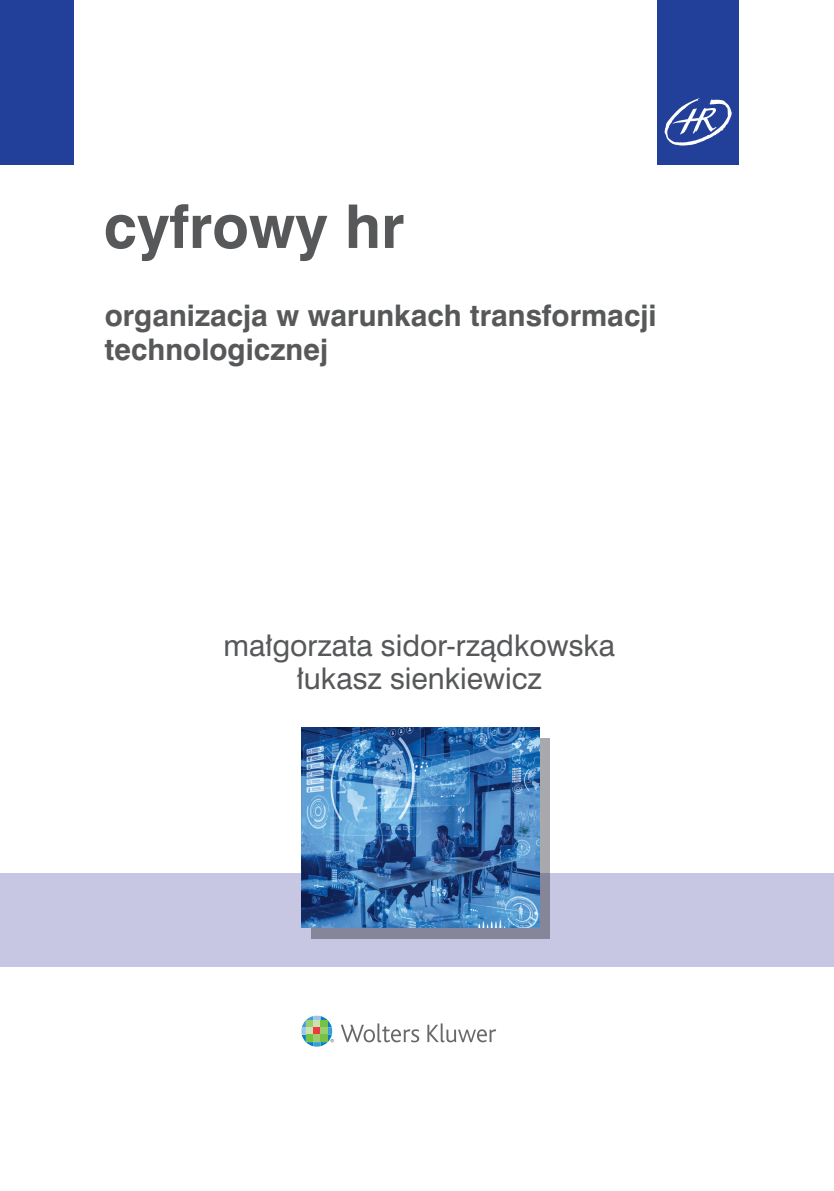
<style>
.page{position:relative;width:834px;height:1191px;background:#fff}
.page>*{position:absolute;margin:0;border:0;box-sizing:border-box;transform-origin:0 0}
.t1{font:700 56.35px "Swis 721 PL";color:#57585a}
.t2{font:700 27.65px/33.2px "Swis 721 PL";color:#57585a}
.t3{font:27.65px/32.7px "Swis 721 PL";color:#57585a;text-align:center}
</style>
<div class="page">
<div style="left:0;top:0;width:12px;height:165px;background:#223f99"></div>
<div style="left:0;top:873px;width:833px;height:94px;background:#c7c7e3"></div>
<div style="left:311px;top:738px;width:238px;height:135px;background:#a8a9ad"></div>
<div style="left:311px;top:873px;width:238px;height:65px;background:#85869a"></div>
<svg style="left:341px;top:1023px;width:78px;height:19px"></svg>
<svg style="left:427px;top:1023px;width:69px;height:19px"></svg>
<svg style="left:301px;top:1015px;width:33px;height:31px"></svg>
<div style="left:657px;top:0;width:81px;height:165px;background:#223f99"></div>
<div style="left:7px;top:0;width:67px;height:165px;background:#223f99"></div>
<svg style="left:664px;top:98px;width:68px;height:48px"></svg>
<img style="left:301px;top:727px;width:238px;height:200px">
<h1 class="t1" style="left:104px;top:190px;width:302px">cyfrowy hr</h1>
<p class="t2" style="left:105px;top:299px;width:553px">organizacja w warunkach transformacji technologicznej</p>
<p class="t3" style="left:223px;top:629px;width:393px">małgorzata sidor-rządkowska łukasz sienkiewicz</p>
</div>
